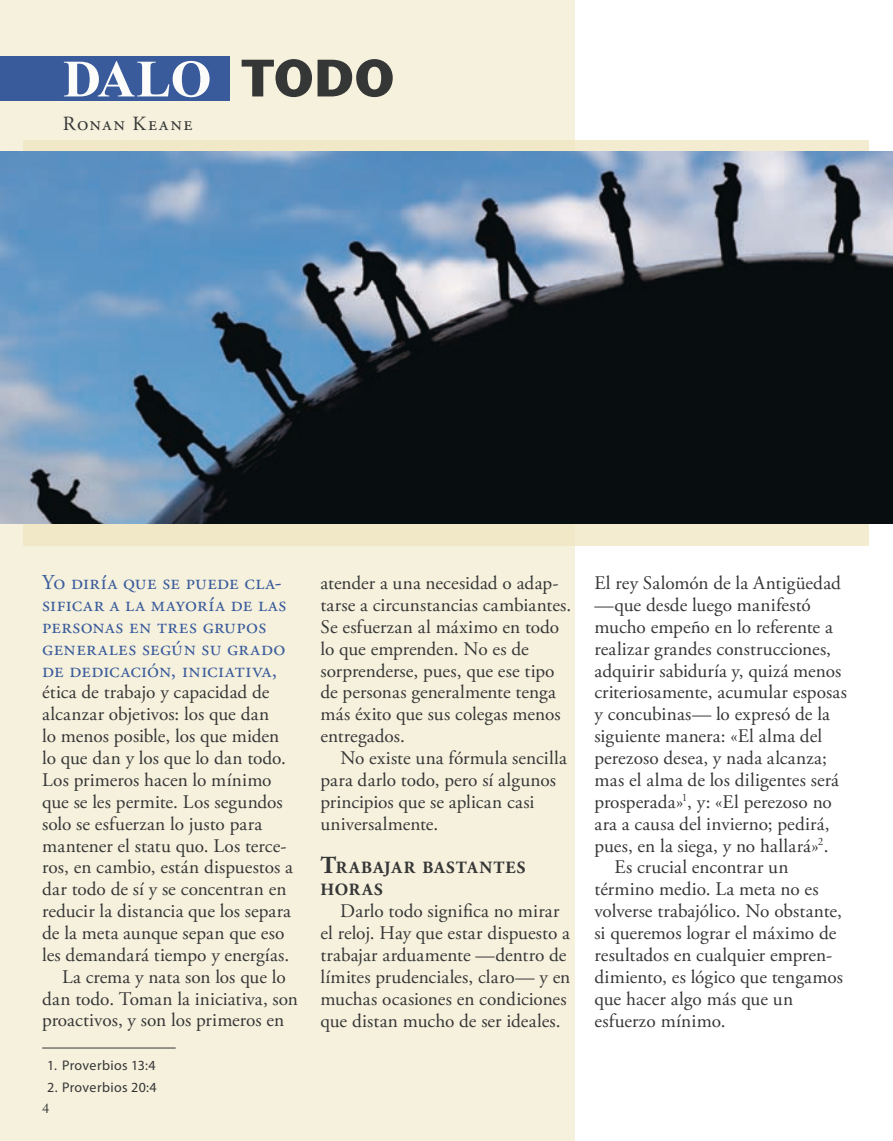
<style>
.page{position:relative;width:893px;height:1141px;background:#fff}
.page>*{position:absolute;margin:0;border:0;box-sizing:border-box;transform-origin:0 0}
.t1{font:700 52.5px "Times New Roman";color:#fcfcfa}
.t2{font:21.18px/21.9px "Adobe Garamond Pro";letter-spacing:.02em;color:#395b9b}
.t3{font:20.12px "Adobe Garamond Pro";letter-spacing:.085em;color:#353636}
.t4{font:19.25px/21.9px "Adobe Garamond Pro";letter-spacing:.005em;color:#353636}
.t5{font:700 17.15px/21.9px "Adobe Garamond Pro";letter-spacing:.065em;color:#353636}
.t6{font:14px "Myriad Pro";letter-spacing:.025em;color:#353636}
.t7{font:14px "Adobe Caslon Pro";color:#353636}
.s1{font-family:"Stone Sans";color:#353636}
.s2{font-size:24.5px}
</style>
<div class="page">
<div style="left:0;top:0;width:575px;height:1141px;background:#f6f1dd"></div>
<div style="left:0;top:56px;width:229px;height:45px;background:#395b9b"></div>
<div style="left:23px;top:140px;width:845px;height:405px;background:linear-gradient(to right,#efe7c2,#f3ecd1)"></div>
<img style="left:0;top:152px;width:893px;height:371px">
<hr style="left:42px;top:1048px;width:134px;height:1px;background:#353636">
<h1 class="t1" style="left:63px;top:50px;width:334px">DALO <span class="s1">TODO</span></h1>
<p class="t3" style="left:63px;top:111px;width:131px">Ronan Keane</p>
<p class="t2" style="left:42px;top:572px;width:246px">Yo diría que se puede cla&shy;sificar a la mayoría de las personas en tres grupos generales según su grado de dedicación, iniciativa,</p>
<p class="t4" style="left:42px;top:682px;width:229px">ética de trabajo y capacidad de</p>
<p class="t4" style="left:42px;top:704px;width:228px">alcanzar objetivos: los que dan</p>
<p class="t4" style="left:42px;top:726px;width:239px">lo menos posible, los que miden</p>
<p class="t4" style="left:42px;top:748px;width:245px">lo que dan y los que lo dan todo.</p>
<p class="t4" style="left:42px;top:770px;width:231px">Los primeros hacen lo mínimo</p>
<p class="t4" style="left:42px;top:791px;width:242px">que se les permite. Los segundos</p>
<p class="t4" style="left:42px;top:813px;width:222px">solo se esfuerzan lo justo para</p>
<p class="t4" style="left:42px;top:835px;width:246px">mantener el statu quo. Los terce-</p>
<p class="t4" style="left:42px;top:857px;width:252px">ros, en cambio, están dispuestos a</p>
<p class="t4" style="left:42px;top:879px;width:246px">dar todo de sí y se concentran en</p>
<p class="t4" style="left:42px;top:901px;width:250px">reducir la distancia que los separa</p>
<p class="t4" style="left:42px;top:923px;width:244px">de la meta aunque sepan que eso</p>
<p class="t4" style="left:42px;top:944px;width:249px">les demandará tiempo y energías.</p>
<p class="t4" style="left:62px;top:966px;width:225px">La crema y nata son los que lo</p>
<p class="t4" style="left:42px;top:988px;width:257px">dan todo. Toman la iniciativa, son</p>
<p class="t4" style="left:42px;top:1010px;width:244px">proactivos, y son los primeros en</p>
<p class="t6" style="left:47px;top:1057px;width:110px">1. Proverbios 13:4</p>
<p class="t6" style="left:47px;top:1079px;width:111px">2. Proverbios 20:4</p>
<p class="t7" style="left:42px;top:1100px;width:8px">4</p>
<p class="t4" style="left:320px;top:573px;width:252px">atender a una necesidad o adap&shy;tarse a circunstancias cambiantes.<br>Se esfuerzan al máximo en todo lo que emprenden. No es de sorprenderse, pues, que ese tipo de personas generalmente tenga más éxito que sus colegas menos entregados.</p>
<p class="t4" style="left:320px;top:748px;width:248px;text-indent:20px">No existe una fórmula sencilla para darlo todo, pero sí algunos principios que se aplican casi universalmente.</p>
<p class="t5" style="left:320px;top:857px;width:207px"><span class="s2">T</span>RABAJAR BASTANTES<br>HORAS</p>
<p class="t4" style="left:320px;top:901px;width:251px;text-align:center">Darlo todo significa no mirar<br>el reloj. Hay que estar dispuesto a trabajar arduamente —dentro de límites prudenciales, claro— y en muchas ocasiones en condiciones que distan mucho de ser ideales.</p>
<p class="t4" style="left:594px;top:573px;width:248px">El rey Salomón de la Antigüedad</p>
<p class="t4" style="left:594px;top:595px;width:218px">—que desde luego manifestó</p>
<p class="t4" style="left:594px;top:616px;width:240px">mucho empeño en lo referente a</p>
<p class="t4" style="left:594px;top:638px;width:238px">realizar grandes construcciones,</p>
<p class="t4" style="left:594px;top:660px;width:248px">adquirir sabiduría y, quizá menos</p>
<p class="t4" style="left:594px;top:682px;width:254px">criteriosamente, acumular esposas</p>
<p class="t4" style="left:594px;top:704px;width:237px">y concubinas— lo expresó de la</p>
<p class="t4" style="left:594px;top:726px;width:229px">siguiente manera: «El alma del</p>
<p class="t4" style="left:594px;top:748px;width:234px">perezoso desea, y nada alcanza;</p>
<p class="t4" style="left:594px;top:769px;width:246px">mas el alma de los diligentes será</p>
<p class="t4" style="left:594px;top:791px;width:239px">prosperada»<sup>1</sup>, y: «El perezoso no</p>
<p class="t4" style="left:594px;top:813px;width:237px">ara a causa del invierno; pedirá,</p>
<p class="t4" style="left:594px;top:835px;width:236px">pues, en la siega, y no hallará»<sup>2</sup>.</p>
<p class="t4" style="left:614px;top:857px;width:176px">Es crucial encontrar un</p>
<p class="t4" style="left:594px;top:879px;width:226px">término medio. La meta no es</p>
<p class="t4" style="left:594px;top:901px;width:249px">volverse trabajólico. No obstante,</p>
<p class="t4" style="left:594px;top:923px;width:243px">si queremos lograr el máximo de</p>
<p class="t4" style="left:594px;top:945px;width:239px">resultados en cualquier empren-</p>
<p class="t4" style="left:594px;top:966px;width:250px">dimiento, es lógico que tengamos</p>
<p class="t4" style="left:594px;top:988px;width:200px">que hacer algo más que un</p>
<p class="t4" style="left:594px;top:1010px;width:132px">esfuerzo mínimo.</p>
</div>
